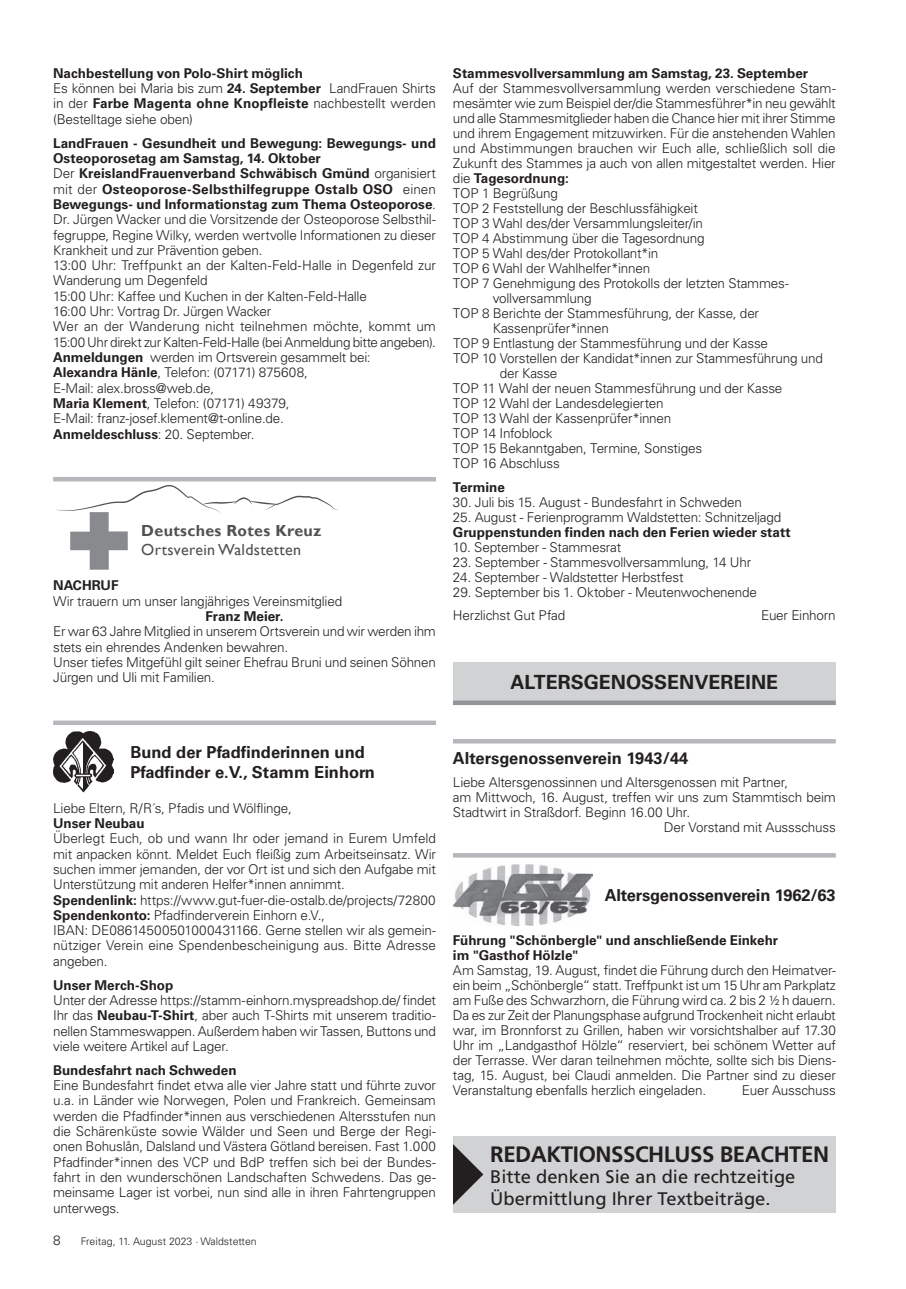
<style>
.page{position:relative;width:906px;height:1289px;background:#fff}
.page>*{position:absolute;margin:0;border:0;box-sizing:border-box;transform-origin:0 0}
.t1{font:700 22.2px "Frutiger";letter-spacing:-.02em;color:#231f20}
.t2{font:700 19.5px "Univers LT";color:#231f20}
.t3{font:18.15px/21.8px "Frutiger";color:#231f20}
.t4{font:700 16.5px/19.5px "Univers LT";color:#231f20}
.t5{font:16.05px "Gill Sans";letter-spacing:.02em;color:#525254}
.t6{font:700 16.05px "Gill Sans";letter-spacing:.02em;color:#525254}
.t7{font:300 13.5px/15.3px "Univers LT";letter-spacing:-.015em;color:#231f20}
.t8{font:700 13.5px/15px "Univers LT";color:#231f20}
.t9{font:300 10.5px "Univers LT";color:#231f20}
.s1{font-weight:700}
.s2{font-weight:300}
</style>
<div class="page">
<hr style="left:53px;top:477px;width:383px;height:4px;background:#b6b7bb">
<svg style="left:56px;top:485px;width:282px;height:84px"></svg>
<img style="left:53px;top:731px;width:60px;height:62px">
<div style="left:53px;top:720px;width:383px;height:5px;background:#b6b7bb"></div>
<div style="left:453px;top:662px;width:383px;height:43px;background:#d1d2d4"></div>
<div style="left:453px;top:700px;width:383px;height:5px;background:#939598"></div>
<hr style="left:453px;top:739px;width:383px;height:4px;background:#b6b7bb">
<img style="left:453px;top:864px;width:139px;height:61px">
<hr style="left:453px;top:853px;width:383px;height:4px;background:#b6b7bb">
<div style="left:453px;top:1135px;width:383px;height:77px;background:#d1d2d4"></div>
<svg style="left:453px;top:1144px;width:30px;height:60px"></svg>
<p class="t7" style="left:53px;top:65px;width:384px"><span class="s1">Nachbestellung von Polo-Shirt möglich<br></span>Es können bei Maria bis zum <span class="s1">24. September</span> LandFrauen Shirts in der <span class="s1">Farbe Magenta ohne Knopfleiste</span> nachbestellt werden (Bestelltage siehe oben)</p>
<p class="t7" style="left:53px;top:135px;width:384px"><span class="s1">LandFrauen - Gesundheit und Bewegung: Bewegungs- und Osteoporosetag am Samstag, 14. Oktober<br></span>Der <span class="s1">KreislandFrauenverband Schwäbisch Gmünd</span> organisiert mit der <span class="s1">Osteoporose-Selbsthilfegruppe Ostalb OSO</span> einen <span class="s1">Bewegungs- und Informationstag zum Thema Osteoporose</span>.<br>Dr. Jürgen Wacker und die Vorsitzende der Osteoporose Selbsthil&shy;fegruppe, Regine Wilky, werden wertvolle Informationen zu dieser Krankheit und zur Prävention geben.<br>13:00 Uhr: Treffpunkt an der Kalten-Feld-Halle in Degenfeld zur Wanderung um Degenfeld<br>15:00 Uhr: Kaffee und Kuchen in der Kalten-Feld-Halle<br>16:00 Uhr: Vortrag Dr. Jürgen Wacker<br>Wer an der Wanderung nicht teilnehmen möchte, kommt um 15:00 Uhr direkt zur Kalten-Feld-Halle (bei Anmeldung bitte angeben).<br><span class="s1">Anmeldungen</span> werden im Ortsverein gesammelt bei:<br><span class="s1">Alexandra Hänle</span>, Telefon: (07171) 875608,<br>E-Mail: alex.bross@web.de,<br><span class="s1">Maria Klement</span>, Telefon: (07171) 49379,<br>E-Mail: franz-josef.klement@t-online.de.<br><span class="s1">Anmeldeschluss</span>: 20. September.</p>
<p class="t6" style="left:141px;top:521px;width:182px">Deutsches Rotes Kreuz</p>
<p class="t5" style="left:141px;top:540px;width:161px">Ortsverein Waldstetten</p>
<p class="t8" style="left:53px;top:578px;width:67px">NACHRUF</p>
<p class="t7" style="left:53px;top:593px;width:290px">Wir trauern um unser langjähriges Vereinsmitglied</p>
<p class="t8" style="left:206px;top:608px;width:79px">Franz Meier.</p>
<p class="t7" style="left:53px;top:623px;width:384px">Er war 63 Jahre Mitglied in unserem Ortsverein und wir werden ihm stets ein ehrendes Andenken bewahren.<br>Unser tiefes Mitgefühl gilt seiner Ehefrau Bruni und seinen Söhnen Jürgen und Uli mit Familien.</p>
<p class="t8" style="left:453px;top:66px;width:357px">Stammesvollversammlung am Samstag, 23. September</p>
<p class="t7" style="left:453px;top:80px;width:384px">Auf der Stammesvollversammlung werden verschiedene Stam-</p>
<p class="t7" style="left:453px;top:95px;width:384px">mesämter wie zum Beispiel der/die Stammesführer*in neu gewählt</p>
<p class="t7" style="left:453px;top:110px;width:384px">und alle Stammesmitglieder haben die Chance hier mit ihrer Stimme</p>
<p class="t7" style="left:453px;top:125px;width:384px">und ihrem Engagement mitzuwirken. Für die anstehenden Wahlen</p>
<p class="t7" style="left:453px;top:140px;width:384px">und Abstimmungen brauchen wir Euch alle, schließlich soll die</p>
<p class="t7" style="left:453px;top:155px;width:384px">Zukunft des Stammes ja auch von allen mitgestaltet werden. Hier</p>
<p class="t8" style="left:453px;top:171px;width:117px"><span class="s2">die</span> Tagesordnung:</p>
<p class="t7" style="left:453px;top:185px;width:106px">TOP 1 Begrüßung</p>
<p class="t7" style="left:453px;top:200px;width:246px">TOP 2 Feststellung der Beschlussfähigkeit</p>
<p class="t7" style="left:453px;top:215px;width:252px">TOP 3 Wahl des/der Versammlungsleiter/in</p>
<p class="t7" style="left:453px;top:230px;width:253px">TOP 4 Abstimmung über die Tagesordnung</p>
<p class="t7" style="left:453px;top:245px;width:207px">TOP 5 Wahl des/der Protokollant*in</p>
<p class="t7" style="left:453px;top:260px;width:199px">TOP 6 Wahl der Wahlhelfer*innen</p>
<p class="t7" style="left:453px;top:275px;width:337px">TOP 7 Genehmigung des Protokolls der letzten Stammes-</p>
<p class="t7" style="left:493px;top:290px;width:100px">vollversammlung</p>
<p class="t7" style="left:453px;top:305px;width:308px">TOP 8 Berichte der Stammesführung, der Kasse, der</p>
<p class="t7" style="left:493px;top:320px;width:118px">Kassenprüfer*innen</p>
<p class="t7" style="left:453px;top:335px;width:316px">TOP 9 Entlastung der Stammesführung und der Kasse</p>
<p class="t7" style="left:453px;top:350px;width:371px">TOP 10 Vorstellen der Kandidat*innen zur Stammesführung und</p>
<p class="t7" style="left:499px;top:365px;width:59px">der Kasse</p>
<p class="t7" style="left:453px;top:380px;width:331px">TOP 11 Wahl der neuen Stammesführung und der Kasse</p>
<p class="t7" style="left:453px;top:395px;width:212px">TOP 12 Wahl der Landesdelegierten</p>
<p class="t7" style="left:453px;top:410px;width:220px">TOP 13 Wahl der Kassenprüfer*innen</p>
<p class="t7" style="left:453px;top:425px;width:101px">TOP 14 Infoblock</p>
<p class="t7" style="left:453px;top:440px;width:251px">TOP 15 Bekanntgaben, Termine, Sonstiges</p>
<p class="t7" style="left:453px;top:455px;width:108px">TOP 16 Abschluss</p>
<p class="t8" style="left:453px;top:479px;width:53px">Termine</p>
<p class="t7" style="left:453px;top:494px;width:290px">30. Juli bis 15. August - Bundesfahrt in Schweden</p>
<p class="t7" style="left:453px;top:509px;width:330px">25. August - Ferienprogramm Waldstetten: Schnitzeljagd</p>
<p class="t8" style="left:453px;top:524px;width:339px">Gruppenstunden finden nach den Ferien wieder statt</p>
<p class="t7" style="left:453px;top:539px;width:170px">10. September - Stammesrat</p>
<p class="t7" style="left:453px;top:554px;width:300px">23. September - Stammesvollversammlung, 14 Uhr</p>
<p class="t7" style="left:453px;top:569px;width:232px">24. September - Waldstetter Herbstfest</p>
<p class="t7" style="left:453px;top:580px;width:305px;line-height:23.5px">29. September bis 1. Oktober - Meutenwochenende<br>Herzlichst Gut Pfad</p>
<p class="t7" style="left:761px;top:607px;width:76px">Euer Einhorn</p>
<h2 class="t2" style="left:510px;top:671px;width:269px">ALTERSGENOSSENVEREINE</h2>
<p class="t4" style="left:130px;top:743px;width:246px">Bund der Pfadfinderinnen und<br>Pfadfinder e.V., Stamm Einhorn</p>
<p class="t7" style="left:53px;top:800px;width:240px">Liebe Eltern, R/R´s, Pfadis und Wölflinge,</p>
<p class="t8" style="left:53px;top:815px;width:93px">Unser Neubau</p>
<p class="t7" style="left:53px;top:830px;width:384px">Überlegt Euch, ob und wann Ihr oder jemand in Eurem Umfeld mit anpacken könnt. Meldet Euch fleißig zum Arbeitseinsatz. Wir suchen immer jemanden, der vor Ort ist und sich den Aufgabe mit Unterstützung mit anderen Helfer*innen annimmt.<br><span class="s1">Spendenlink:</span> https://www.gut-fuer-die-ostalb.de/projects/72800<br><span class="s1">Spendenkonto:</span> Pfadfinderverein Einhorn e.V.,<br>IBAN: DE08614500501000431166. Gerne stellen wir als gemein&shy;nütziger Verein eine Spendenbescheinigung aus. Bitte Adresse angeben.</p>
<p class="t8" style="left:53px;top:977px;width:122px">Unser Merch-Shop</p>
<p class="t7" style="left:53px;top:992px;width:384px;text-align:justify">Unter der Adresse https://stamm-einhorn.myspreadshop.de/ findet Ihr das <span class="s1">Neubau-T-Shirt</span>, aber auch T-Shirts mit unserem traditio&shy;nellen Stammeswappen. Außerdem haben wir Tassen, Buttons und viele weitere Artikel auf Lager.</p>
<p class="t8" style="left:53px;top:1062px;width:185px">Bundesfahrt nach Schweden</p>
<p class="t7" style="left:53px;top:1077px;width:384px;text-align:justify">Eine Bundesfahrt findet etwa alle vier Jahre statt und führte zuvor u.a. in Länder wie Norwegen, Polen und Frankreich. Gemeinsam werden die Pfadfinder*innen aus verschiedenen Altersstufen nun die Schärenküste sowie Wälder und Seen und Berge der Regi&shy;onen Bohuslån, Dalsland und Västera Götland bereisen. Fast 1.000<br>Pfadfinder*innen des VCP und BdP treffen sich bei der Bundes&shy;fahrt in den wunderschönen Landschaften Schwedens. Das ge&shy;meinsame Lager ist vorbei, nun sind alle in ihren Fahrtengruppen unterwegs.</p>
<p class="t7" style="left:53px;top:1232px;width:9px">8</p>
<p class="t9" style="left:81px;top:1234px;width:177px">Freitag, 11. August 2023 · Waldstetten</p>
<p class="t4" style="left:453px;top:748px;width:237px">Altersgenossenverein 1943/44</p>
<p class="t7" style="left:453px;top:774px;width:337px">Liebe Altersgenossinnen und Altersgenossen mit Partner,</p>
<p class="t7" style="left:453px;top:789px;width:384px">am Mittwoch, 16. August, treffen wir uns zum Stammtisch beim</p>
<p class="t7" style="left:453px;top:804px;width:239px">Stadtwirt in Straßdorf. Beginn 16.00 Uhr.</p>
<p class="t7" style="left:664px;top:819px;width:173px">Der Vorstand mit Aussschuss</p>
<p class="t4" style="left:605px;top:885px;width:232px">Altersgenossenverein 1962/63</p>
<p class="t8" style="left:453px;top:932px;width:327px">Führung "Schönbergle" und anschließende Einkehr im "Gasthof Hölzle"</p>
<p class="t7" style="left:453px;top:962px;width:384px;text-align:justify">Am Samstag, 19. August, findet die Führung durch den Heimatver&shy;ein beim „Schönbergle“ statt. Treffpunkt ist um 15 Uhr am Parkplatz am Fuße des Schwarzhorn, die Führung wird ca. 2 bis 2 ½ h dauern.<br>Da es zur Zeit der Planungsphase aufgrund Trockenheit nicht erlaubt war, im Bronnforst zu Grillen, haben wir vorsichtshalber auf 17.30<br>Uhr im „Landgasthof Hölzle“ reserviert, bei schönem Wetter auf der Terrasse. Wer daran teilnehmen möchte, sollte sich bis Diens&shy;tag, 15. August, bei Claudi anmelden. Die Partner sind zu dieser Veranstaltung ebenfalls herzlich eingeladen.</p>
<p class="t7" style="left:742px;top:1082px;width:95px">Euer Ausschuss</p>
<h1 class="t1" style="left:490px;top:1141px;width:340px">REDAKTIONSSCHLUSS BEACHTEN</h1>
<h3 class="t3" style="left:490px;top:1165px;width:307px">Bitte denken Sie an die rechtzeitige<br>Übermittlung Ihrer Textbeiträge.</h3>
</div>
